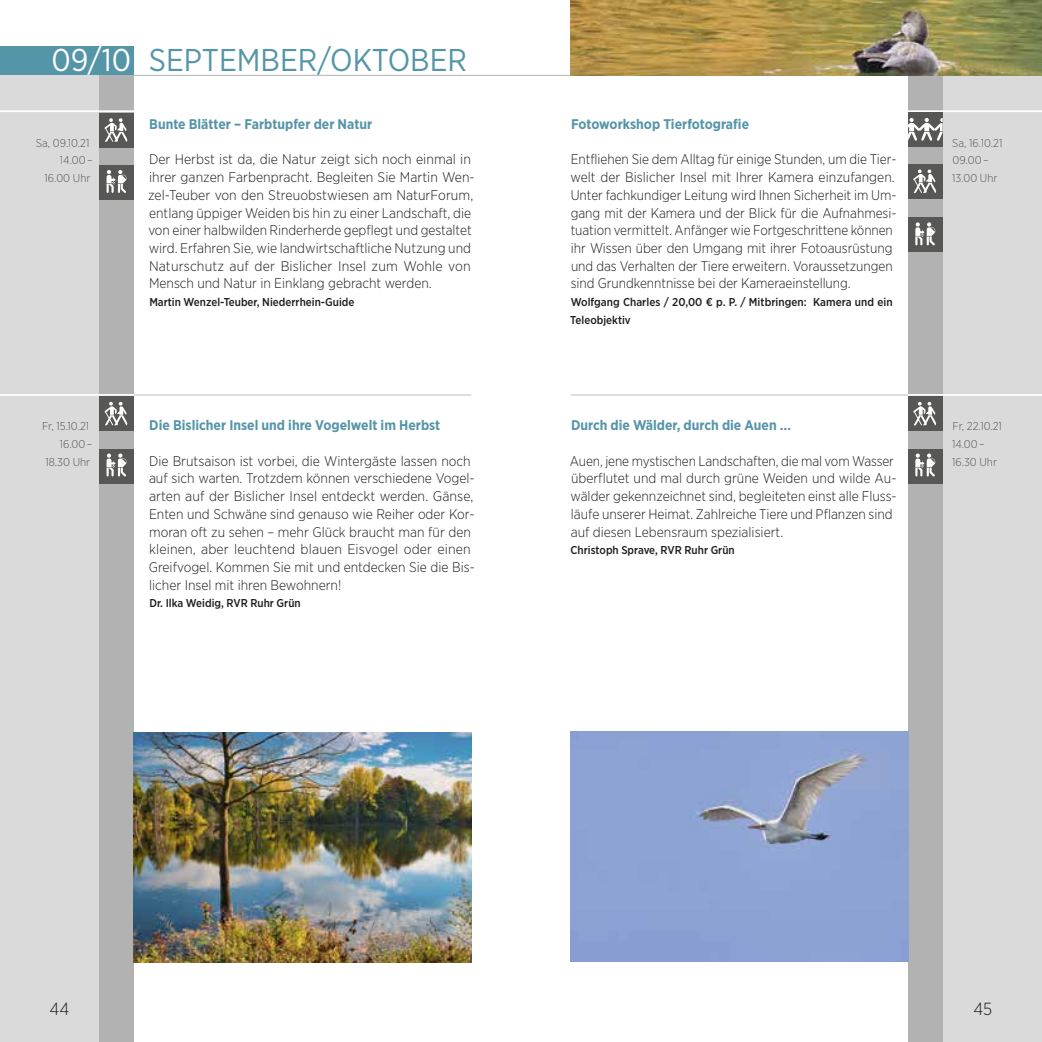
<style>
.page{position:relative;width:1042px;height:1042px;background:#fff}
.page>*{position:absolute;margin:0;border:0;box-sizing:border-box;transform-origin:0 0}
.t1{font:31.5px "Gotham Narrow";color:#5595a8}
.t2{font:300 17.5px "Gotham Narrow";color:#1d1d1b}
.t3{font:300 14px/17.7px "Gotham Narrow";color:#1d1d1b}
.t4{font:700 14px "Gotham Narrow";color:#5595a8}
.t5{font:500 11.38px/17.7px "Gotham Narrow";color:#1d1d1b}
.t6{font:300 11.38px/17.7px "Gotham Narrow";color:#575756;text-align:right}
.s1{color:#fff}
</style>
<div class="page">
<hr style="left:0;top:75px;width:1042px;height:1px;background:#b3b2b2">
<div style="left:943px;top:76px;width:99px;height:966px;background:#dadada"></div>
<div style="left:0;top:46px;width:134px;height:30px;background:#5595a8"></div>
<div style="left:0;top:76px;width:134px;height:966px;background:#dadada"></div>
<div style="left:99px;top:76px;width:35px;height:966px;background:#b3b2b2"></div>
<div style="left:908px;top:76px;width:35px;height:966px;background:#b3b2b2"></div>
<hr style="left:0;top:110px;width:134px;height:2px;background:#fff">
<hr style="left:908px;top:110px;width:134px;height:2px;background:#fff">
<hr style="left:134px;top:394px;width:337px;height:2px;background:#dadada">
<hr style="left:0;top:394px;width:134px;height:2px;background:#fff">
<hr style="left:570px;top:394px;width:338px;height:2px;background:#dadada">
<hr style="left:908px;top:394px;width:134px;height:2px;background:#fff">
<div style="left:99px;top:165px;width:35px;height:35px;background:#575756"></div>
<svg style="left:107px;top:170px;width:19px;height:23px"></svg>
<div style="left:99px;top:113px;width:35px;height:35px;background:#575756"></div>
<svg style="left:104px;top:118px;width:23px;height:24px"></svg>
<div style="left:99px;top:449px;width:35px;height:34px;background:#575756"></div>
<svg style="left:107px;top:453px;width:19px;height:23px"></svg>
<div style="left:99px;top:396px;width:35px;height:35px;background:#575756"></div>
<svg style="left:104px;top:401px;width:23px;height:24px"></svg>
<div style="left:908px;top:112px;width:35px;height:35px;background:#575756"></div>
<svg style="left:908px;top:118px;width:34px;height:23px"></svg>
<div style="left:908px;top:164px;width:35px;height:35px;background:#575756"></div>
<svg style="left:913px;top:169px;width:23px;height:24px"></svg>
<img style="left:570px;top:0;width:472px;height:76px">
<img style="left:570px;top:731px;width:338px;height:231px">
<img style="left:134px;top:732px;width:337px;height:230px">
<div style="left:908px;top:449px;width:35px;height:34px;background:#575756"></div>
<svg style="left:915px;top:453px;width:20px;height:23px"></svg>
<div style="left:908px;top:396px;width:35px;height:35px;background:#575756"></div>
<svg style="left:913px;top:401px;width:23px;height:24px"></svg>
<div style="left:908px;top:218px;width:35px;height:34px;background:#575756"></div>
<svg style="left:915px;top:222px;width:20px;height:23px"></svg>
<h1 class="t1" style="left:51px;top:41px;width:417px"><span class="s1">09/10</span> SEPTEMBER/OKTOBER</h1>
<p class="t6" style="left:36px;top:134px;width:58px">Sa, 09.10.21<br>14.00 –<br>16.00 Uhr</p>
<p class="t4" style="left:149px;top:115px;width:224px">Bunte Blätter – Farbtupfer der Natur</p>
<p class="t3" style="left:148px;top:150px;width:328px">Der Herbst ist da, die Natur zeigt sich noch einmal in ihrer ganzen Farbenpracht. Begleiten Sie Martin Wen&shy;zel-Teuber von den Streuobstwiesen am NaturForum, entlang üppiger Weiden bis hin zu einer Landschaft, die von einer halbwilden Rinderherde gepflegt und gestaltet wird. Erfahren Sie, wie landwirtschaftliche Nutzung und Naturschutz auf der Bislicher Insel zum Wohle von Mensch und Natur in Einklang gebracht werden.</p>
<p class="t5" style="left:149px;top:293px;width:207px">Martin Wenzel-Teuber, Niederrhein-Guide</p>
<p class="t4" style="left:571px;top:115px;width:180px">Fotoworkshop Tierfotografie</p>
<p class="t3" style="left:570px;top:150px;width:327px">Entfliehen Sie dem Alltag für einige Stunden, um die Tier&shy;welt der Bislicher Insel mit Ihrer Kamera einzufangen.<br>Unter fachkundiger Leitung wird Ihnen Sicherheit im Um&shy;gang mit der Kamera und der Blick für die Aufnahmesi&shy;tuation vermittelt. Anfänger wie Fortgeschrittene können ihr Wissen über den Umgang mit ihrer Fotoausrüstung und das Verhalten der Tiere erweitern. Voraussetzungen sind Grundkenntnisse bei der Kameraeinstellung.</p>
<p class="t5" style="left:570px;top:293px;width:324px">Wolfgang Charles / 20,00 € p. P. / Mitbringen: Kamera und ein<br>Teleobjektiv</p>
<p class="t6" style="left:952px;top:134px;width:52px;text-align:left">Sa, 16.10.21<br>09.00 –<br>13.00 Uhr</p>
<p class="t6" style="left:42px;top:417px;width:52px">Fr, 15.10.21<br>16.00 –<br>18.30 Uhr</p>
<p class="t4" style="left:149px;top:416px;width:293px">Die Bislicher Insel und ihre Vogelwelt im Herbst</p>
<p class="t3" style="left:149px;top:451px;width:327px">Die Brutsaison ist vorbei, die Wintergäste lassen noch auf sich warten. Trotzdem können verschiedene Vogel&shy;arten auf der Bislicher Insel entdeckt werden. Gänse, Enten und Schwäne sind genauso wie Reiher oder Kor&shy;moran oft zu sehen – mehr Glück braucht man für den kleinen, aber leuchtend blauen Eisvogel oder einen Greifvogel. Kommen Sie mit und entdecken Sie die Bis&shy;licher Insel mit ihren Bewohnern!</p>
<p class="t5" style="left:149px;top:594px;width:153px">Dr. Ilka Weidig, RVR Ruhr Grün</p>
<p class="t4" style="left:571px;top:416px;width:222px">Durch die Wälder, durch die Auen …</p>
<p class="t3" style="left:570px;top:451px;width:328px">Auen, jene mystischen Landschaften, die mal vom Wasser überflutet und mal durch grüne Weiden und wilde Au&shy;wälder gekennzeichnet sind, begleiteten einst alle Fluss&shy;läufe unserer Heimat. Zahlreiche Tiere und Pflanzen sind auf diesen Lebensraum spezialisiert.</p>
<p class="t5" style="left:570px;top:541px;width:166px">Christoph Sprave, RVR Ruhr Grün</p>
<p class="t6" style="left:952px;top:417px;width:51px;text-align:left">Fr, 22.10.21<br>14.00 –<br>16.30 Uhr</p>
<p class="t2" style="left:50px;top:998px;width:21px">44</p>
<p class="t2" style="left:973px;top:998px;width:21px">45</p>
</div>
